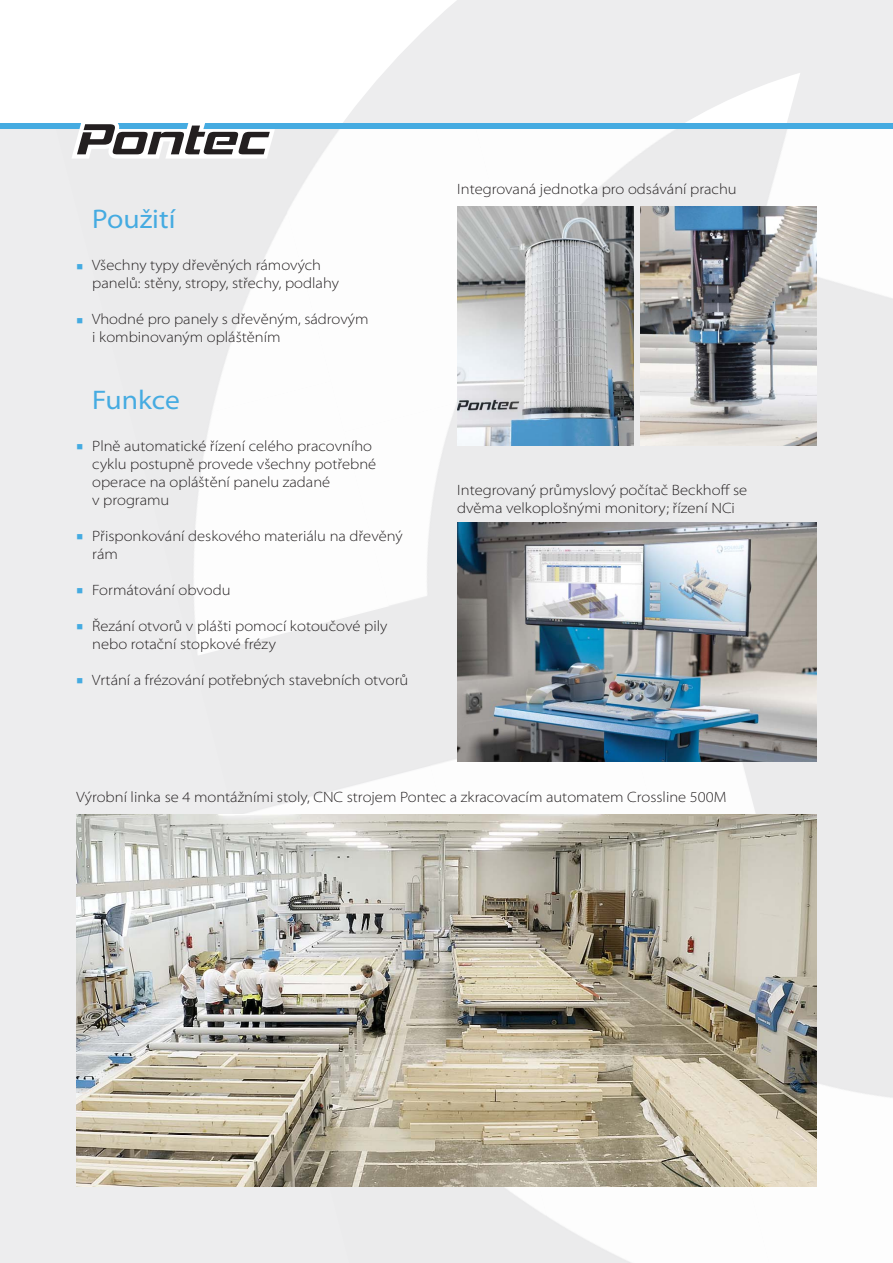
<style>
.page{position:relative;width:893px;height:1263px;background:#fff}
.page>*{position:absolute;margin:0;border:0;box-sizing:border-box;transform-origin:0 0}
.t1{font:semi-expanded 27px "Myriad Pro";color:#45abe1}
.t2{font:300 semi-expanded 15px/18px "Myriad Pro";color:#231f20}
.t3{font:9px "Wingdings";color:#45abe1}
</style>
<div class="page">
<div style="left:0;top:126px;width:893px;height:1137px;background:#ededee"></div>
<svg style="left:275px;top:0;width:618px;height:124px;fill:#ededee"></svg>
<img style="left:220px;top:259px;width:45px;height:122px">
<img style="left:265px;top:129px;width:210px;height:252px">
<img style="left:475px;top:129px;width:200px;height:252px">
<img style="left:767px;top:129px;width:126px;height:246px">
<img style="left:194px;top:381px;width:150px;height:274px">
<img style="left:344px;top:381px;width:210px;height:236px">
<img style="left:764px;top:404px;width:53px;height:281px">
<img style="left:247px;top:768px;width:175px;height:46px">
<div style="left:422px;top:760px;width:211px;height:54px;background:#fdfdfd"></div>
<img style="left:633px;top:685px;width:184px;height:305px">
<img style="left:501px;top:1186px;width:210px;height:77px">
<img style="left:711px;top:990px;width:182px;height:273px">
<div style="left:0;top:124px;width:893px;height:5px;background:#45abe1"></div>
<svg style="left:71px;top:123px;width:204px;height:36px"></svg>
<img style="left:640px;top:206px;width:176px;height:239px">
<img style="left:457px;top:206px;width:176px;height:239px">
<img style="left:77px;top:814px;width:739px;height:372px">
<img style="left:457px;top:522px;width:359px;height:239px">
<p class="t3" style="left:77px;top:262px;width:8px">■</p>
<p class="t3" style="left:77px;top:316px;width:8px">■</p>
<h1 class="t1" style="left:92px;top:209px;width:85px">Použití</h1>
<p class="t2" style="left:92px;top:258px;width:248px">Všechny typy dřevěných rámových panelů: stěny, stropy, střechy, podlahy</p>
<p class="t2" style="left:92px;top:312px;width:278px">Vhodné pro panely s dřevěným, sádrovým i kombinovaným opláštěním</p>
<p class="t3" style="left:77px;top:442px;width:8px">■</p>
<p class="t3" style="left:77px;top:532px;width:8px">■</p>
<p class="t3" style="left:77px;top:586px;width:8px">■</p>
<p class="t3" style="left:77px;top:622px;width:8px">■</p>
<p class="t3" style="left:77px;top:676px;width:8px">■</p>
<h1 class="t1" style="left:92px;top:390px;width:89px">Funkce</h1>
<p class="t2" style="left:92px;top:438px;width:286px">Plně automatické řízení celého pracovního cyklu postupně provede všechny potřebné operace na opláštění panelu zadané<br>v programu</p>
<p class="t2" style="left:92px;top:528px;width:312px">Přisponkování deskového materiálu na dřevěný rám</p>
<p class="t2" style="left:92px;top:582px;width:140px">Formátování obvodu</p>
<p class="t2" style="left:92px;top:618px;width:297px">Řezání otvorů v plášti pomocí kotoučové pily nebo rotační stopkové frézy</p>
<p class="t2" style="left:92px;top:672px;width:318px">Vrtání a frézování potřebných stavebních otvorů</p>
<p class="t2" style="left:457px;top:182px;width:281px">Integrovaná jednotka pro odsávání prachu</p>
<p class="t2" style="left:457px;top:482px;width:292px">Integrovaný průmyslový počítač Beckhoff se dvěma velkoplošnými monitory; řízení NCi</p>
<p class="t2" style="left:77px;top:789px;width:651px">Výrobní linka se 4 montážními stoly, CNC strojem Pontec a zkracovacím automatem Crossline 500M</p>
</div>
